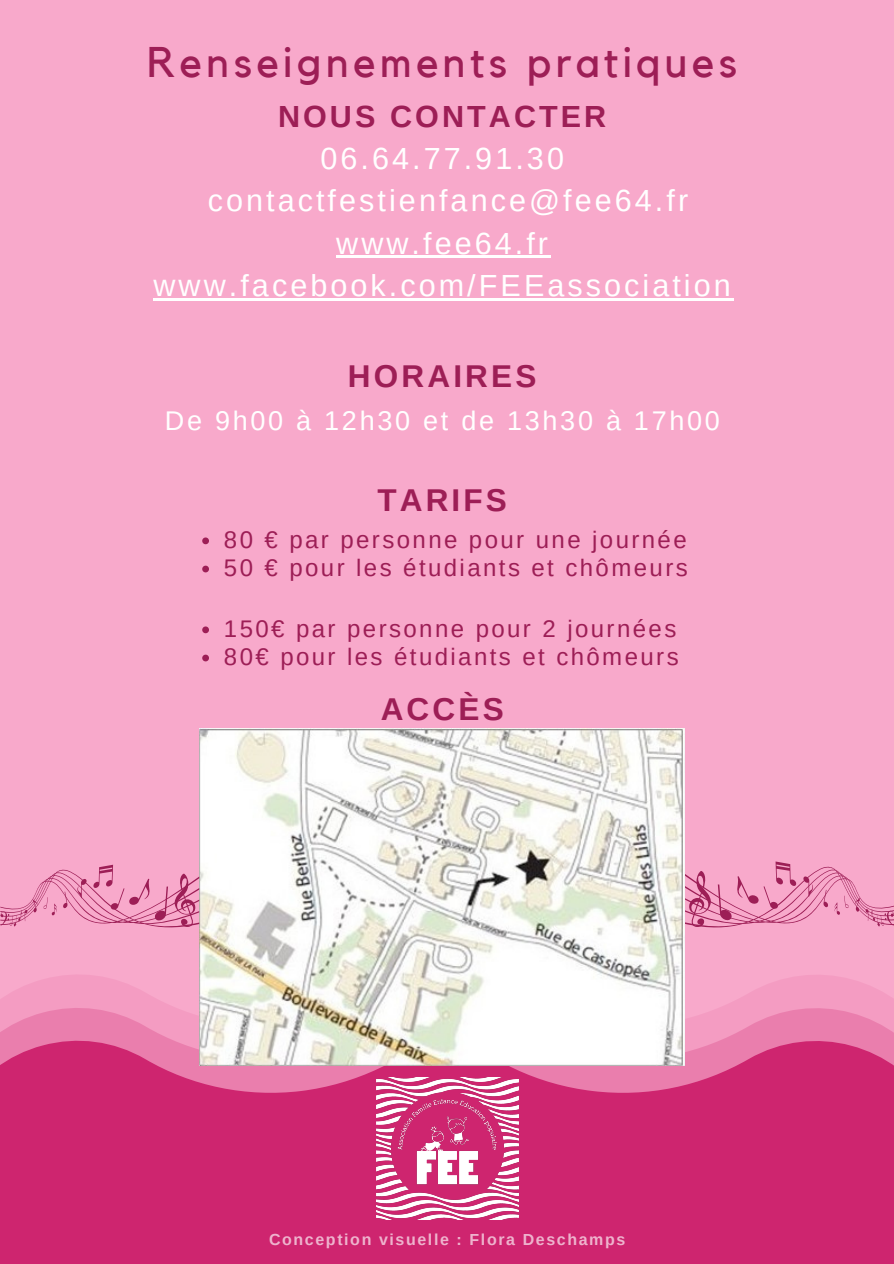
<style>
.page{position:relative;width:894px;height:1264px;background:#fff}
.page>*{position:absolute;margin:0;border:0;box-sizing:border-box;transform-origin:0 0}
.t1{font:42.75px "Kollektif";letter-spacing:.1em;color:#9d1e56}
.t2{font:700 31.5px "Arimo";letter-spacing:.1em;color:#9d1e56}
.t3{font:30.6px "Arimo";letter-spacing:.1em;color:#fff}
.t4{font:700 30.6px "Arimo";letter-spacing:.1em;color:#9d1e56}
.t5{font:27px "Arimo";letter-spacing:.1em;color:#fff}
.t6{font:24px "Arimo";letter-spacing:.1em;color:#9d1e56}
.t7{font:700 16.05px "Arimo";letter-spacing:.1em;color:#fff}
</style>
<div class="page">
<div style="left:0;top:0;width:893px;height:1263px;background:#f8a9cb"></div>
<svg style="left:19px;top:956px;width:857px;height:33px"></svg>
<svg style="left:0;top:989px;width:893px;height:32px;fill:#f49cc2"></svg>
<svg style="left:0;top:1021px;width:893px;height:242px;background:#d13077"></svg>
<img style="left:376px;top:1077px;width:142px;height:142px">
<hr style="left:336px;top:255px;width:215px;height:3px;background:#fff">
<hr style="left:153px;top:298px;width:580px;height:3px;background:#fff">
<img style="left:199px;top:728px;width:485px;height:337px">
<svg style="left:202px;top:537px;width:7px;height:7px"></svg>
<svg style="left:202px;top:565px;width:7px;height:7px"></svg>
<svg style="left:202px;top:626px;width:7px;height:7px"></svg>
<svg style="left:202px;top:654px;width:7px;height:7px"></svg>
<svg style="left:0;top:864px;width:199px;height:64px"></svg>
<svg style="left:685px;top:861px;width:208px;height:67px"></svg>
<p class="t1" style="left:147px;top:42px;width:591px">Renseignements pratiques</p>
<p class="t4" style="left:278px;top:99px;width:330px">NOUS CONTACTER</p>
<p class="t3" style="left:320px;top:141px;width:245px">06.64.77.91.30</p>
<p class="t3" style="left:208px;top:184px;width:482px">contactfestienfance@fee64.fr</p>
<p class="t3" style="left:336px;top:226px;width:213px">www.fee64.fr</p>
<p class="t3" style="left:153px;top:268px;width:578px">www.facebook.com/FEEassociation</p>
<p class="t2" style="left:348px;top:358px;width:190px">HORAIRES</p>
<p class="t5" style="left:165px;top:405px;width:556px">De 9h00 à 12h30 et de 13h30 à 17h00</p>
<p class="t2" style="left:377px;top:482px;width:131px">TARIFS</p>
<p class="t6" style="left:224px;top:526px;width:464px">80 € par personne pour une journée</p>
<p class="t6" style="left:224px;top:554px;width:465px">50 € pour les étudiants et chômeurs</p>
<p class="t6" style="left:224px;top:615px;width:454px">150€ par personne pour 2 journées</p>
<p class="t6" style="left:224px;top:643px;width:456px">80€ pour les étudiants et chômeurs</p>
<p class="t2" style="left:380px;top:691px;width:124px">ACCÈS</p>
<p class="t7" style="left:269px;top:1230px;width:357px">Conception visuelle : Flora Deschamps</p>
</div>
